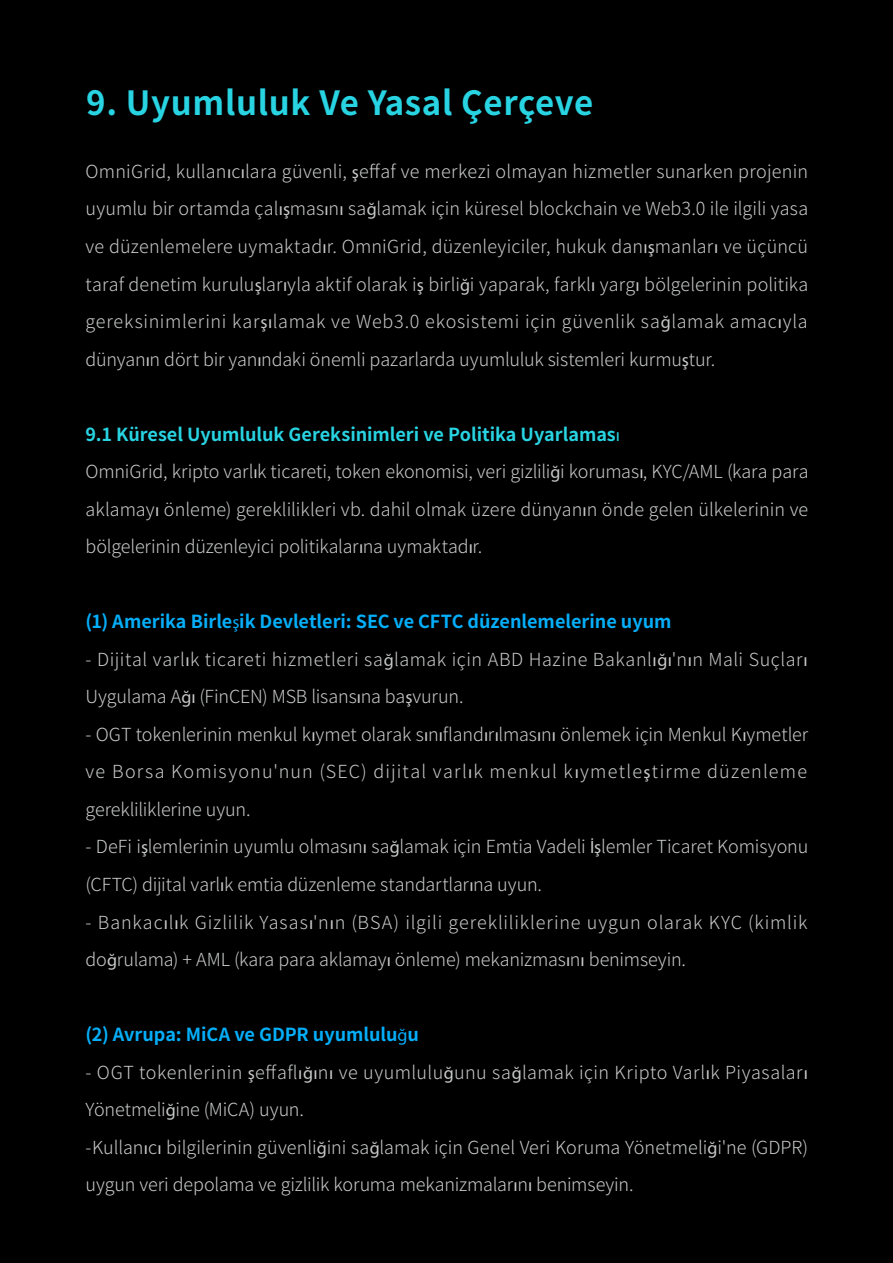
<style>
.page{position:relative;width:893px;height:1263px;background:#000}
.page>*{position:absolute;margin:0;border:0;box-sizing:border-box;transform-origin:0 0}
.t1{font:700 33.3px "Source Han Sans CN";letter-spacing:.02em;color:#28d3e2}
.t2{font:300 18px/37.5px "Source Han Sans CN";color:#c8c9c9}
.t3{font:300 18px/37.5px "Source Han Sans CN";letter-spacing:.04em;color:#c8c9c9}
.t4{font:300 18px/37.5px "Source Han Sans CN";letter-spacing:.03em;color:#c8c9c9}
.t5{font:700 18px "Source Han Sans CN";letter-spacing:-.005em;color:#05aef9}
.s1{font-family:"Myriad Pro";font-weight:400}
.s2{font-weight:700;color:#28d3e2}
.s3{font-family:"Myriad Pro";font-weight:400;color:#28d3e2}
</style>
<div class="page">
<h1 class="t1" style="left:86px;top:84px;width:509px">9. Uyumluluk Ve Yasal Çerçeve</h1>
<p class="t2" style="left:86px;top:153px;width:724px;text-align:justify">OmniGrid, kullan<span class="s1">ı</span>c<span class="s1">ı</span>lara güvenli, <span class="s1">ş</span>effaf ve merkezi olmayan hizmetler sunarken projenin uyumlu bir ortamda çal<span class="s1">ış</span>mas<span class="s1">ı</span>n<span class="s1">ı</span> sa<span class="s1">ğ</span>lamak için küresel blockchain ve Web3.0 ile ilgili yasa ve düzenlemelere uymaktad<span class="s1">ı</span>r. OmniGrid, düzenleyiciler, hukuk dan<span class="s1">ış</span>manlar<span class="s1">ı</span> ve üçüncü taraf denetim kurulu<span class="s1">ş</span>lar<span class="s1">ı</span>yla aktif olarak i<span class="s1">ş</span> birli<span class="s1">ğ</span>i yaparak, farkl<span class="s1">ı</span> yarg<span class="s1">ı</span> bölgelerinin politika gereksinimlerini kar<span class="s1">şı</span>lamak ve Web3.0 ekosistemi için güvenlik sa<span class="s1">ğ</span>lamak amac<span class="s1">ı</span>yla dünyan<span class="s1">ı</span>n dört bir yan<span class="s1">ı</span>ndaki önemli pazarlarda uyumluluk sistemleri kurmu<span class="s1">ş</span>tur.</p>
<p class="t2" style="left:86px;top:416px;width:724px"><span class="s2">9.1 Küresel Uyumluluk Gereksinimleri ve Politika Uyarlamas</span><span class="s3">ı<br></span>OmniGrid, kripto varl<span class="s1">ı</span>k ticareti, token ekonomisi, veri gizlili<span class="s1">ğ</span>i korumas<span class="s1">ı</span>, KYC/AML (kara para aklamay<span class="s1">ı</span> önleme) gereklilikleri vb. dahil olmak üzere dünyan<span class="s1">ı</span>n önde gelen ülkelerinin ve bölgelerinin düzenleyici politikalar<span class="s1">ı</span>na uymaktad<span class="s1">ı</span>r.</p>
<p class="t5" style="left:86px;top:611px;width:587px">(1) Amerika Birle<span class="s1">ş</span>ik Devletleri: SEC ve CFTC düzenlemelerine uyum</p>
<p class="t4" style="left:86px;top:641px;width:724px">- Dijital varl<span class="s1">ı</span>k ticareti hizmetleri sa<span class="s1">ğ</span>lamak için ABD Hazine Bakanl<span class="s1">ığı</span>'n<span class="s1">ı</span>n Mali Suçlar<span class="s1">ı<br></span>Uygulama A<span class="s1">ğı</span> (FinCEN) MSB lisans<span class="s1">ı</span>na ba<span class="s1">ş</span>vurun.</p>
<p class="t2" style="left:86px;top:716px;width:724px;text-align:justify">- OGT tokenlerinin menkul k<span class="s1">ı</span>ymet olarak s<span class="s1">ı</span>n<span class="s1">ı</span>fland<span class="s1">ı</span>r<span class="s1">ı</span>lmas<span class="s1">ı</span>n<span class="s1">ı</span> önlemek için Menkul K<span class="s1">ı</span>ymetler ve Borsa Komisyonu'nun (SEC) dijital varl<span class="s1">ı</span>k menkul k<span class="s1">ı</span>ymetle<span class="s1">ş</span>tirme düzenleme gerekliliklerine uyun.</p>
<p class="t2" style="left:86px;top:828px;width:724px">- DeFi i<span class="s1">ş</span>lemlerinin uyumlu olmas<span class="s1">ı</span>n<span class="s1">ı</span> sa<span class="s1">ğ</span>lamak için Emtia Vadeli <span class="s1">İş</span>lemler Ticaret Komisyonu (CFTC) dijital varl<span class="s1">ı</span>k emtia düzenleme standartlar<span class="s1">ı</span>na uyun.</p>
<p class="t3" style="left:86px;top:903px;width:723px">- Bankac<span class="s1">ı</span>l<span class="s1">ı</span>k Gizlilik Yasas<span class="s1">ı</span>'n<span class="s1">ı</span>n (BSA) ilgili gerekliliklerine uygun olarak KYC (kimlik do<span class="s1">ğ</span>rulama) + AML (kara para aklamay<span class="s1">ı</span> önleme) mekanizmas<span class="s1">ı</span>n<span class="s1">ı</span> benimseyin.</p>
<p class="t5" style="left:86px;top:1024px;width:335px">(2) Avrupa: MiCA ve GDPR uyumlulu<span class="s1">ğ</span>u</p>
<p class="t2" style="left:86px;top:1054px;width:724px">- OGT tokenlerinin <span class="s1">ş</span>effafl<span class="s1">ığı</span>n<span class="s1">ı</span> ve uyumlulu<span class="s1">ğ</span>unu sa<span class="s1">ğ</span>lamak için Kripto Varl<span class="s1">ı</span>k Piyasalar<span class="s1">ı </span>Yönetmeli<span class="s1">ğ</span>ine (MiCA) uyun.<br>-Kullan<span class="s1">ı</span>c<span class="s1">ı</span> bilgilerinin güvenli<span class="s1">ğ</span>ini sa<span class="s1">ğ</span>lamak için Genel Veri Koruma Yönetmeli<span class="s1">ğ</span>i'ne (GDPR) uygun veri depolama ve gizlilik koruma mekanizmalar<span class="s1">ı</span>n<span class="s1">ı</span> benimseyin.</p>
</div>
